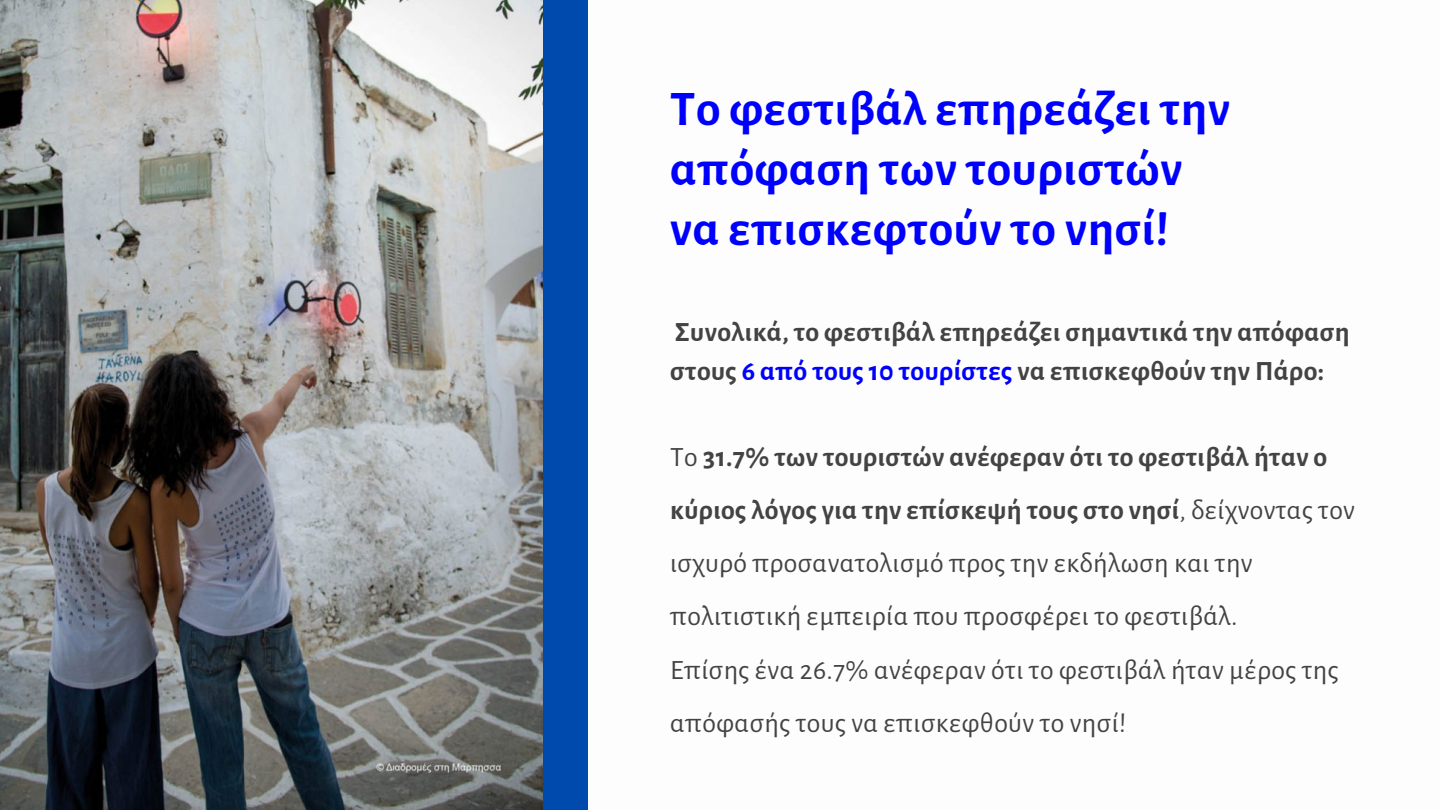
<style>
.page{position:relative;width:1440px;height:810px;background:#fff}
.page>*{position:absolute;margin:0;border:0;box-sizing:border-box;transform-origin:0 0}
.t1{font:700 49.9px/59.8px "Alegreya Sans";letter-spacing:.015em;color:#00f}
.t2{font:28px/53.2px "Alegreya Sans";letter-spacing:.015em;color:#434343}
.t3{font:700 28px/39px "Alegreya Sans";letter-spacing:.015em;color:#434343}
.s1{color:#00f}
.s2{font-weight:700}
</style>
<div class="page">
<img style="left:0;top:0;width:544px;height:810px">
<div style="left:544px;top:0;width:44px;height:810px;background:#004aad"></div>
<p class="t1" style="left:670px;top:80px;width:561px">Το φεστιβάλ επηρεάζει την απόφαση των τουριστών</p>
<p class="t1" style="left:670px;top:200px;width:500px">να επισκεφτούν το νησί!</p>
<p class="t3" style="left:670px;top:313px;width:681px">Συνολικά, το φεστιβάλ επηρεάζει σημαντικά την απόφαση στους <span class="s1">6 από τους 10 τουρίστες</span> να επισκεφθούν την Πάρο:</p>
<p class="t2" style="left:670px;top:431px;width:686px">Το <span class="s2">31.7% των τουριστών ανέφεραν ότι το φεστιβάλ ήταν ο κύριος λόγος για την επίσκεψή τους στο νησί</span>, δείχνοντας τον ισχυρό προσανατολισμό προς την εκδήλωση και την πολιτιστική εμπειρία που προσφέρει το φεστιβάλ.</p>
<p class="t2" style="left:670px;top:644px;width:670px">Επίσης ένα 26.7% ανέφεραν ότι το φεστιβάλ ήταν μέρος της απόφασής τους να επισκεφθούν το νησί!</p>
</div>
